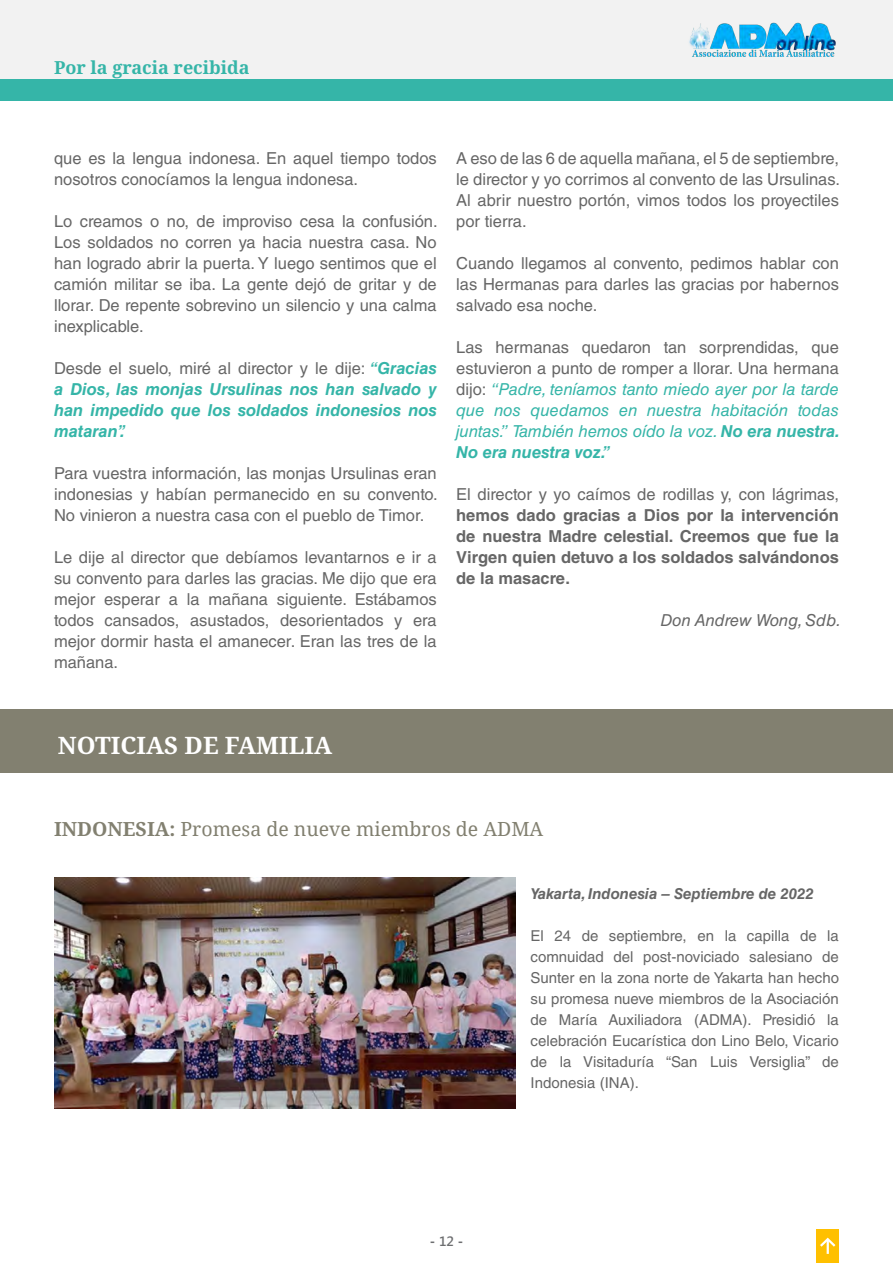
<style>
.page{position:relative;width:893px;height:1263px;background:#fff}
.page>*{position:absolute;margin:0;border:0;box-sizing:border-box;transform-origin:0 0}
.t1{font:700 24px "Noto Serif";color:#fff}
.t2{font:19.5px "Noto Serif";color:#828070}
.t3{font:700 18px "Noto Serif";color:#35b5a8}
.t4{font:16.5px/21px "Helvetica LT Std";color:#666;text-align:justify}
.t5{font:italic 16.5px/21px "Helvetica LT Std";color:#35b5a8;text-align:justify}
.t6{font:700 16.5px/21px "Helvetica LT Std";color:#666;text-align:justify}
.t7{font:italic 700 16.5px/21px "Helvetica LT Std";color:#35b5a8;text-align:justify}
.t8{font:italic 16.5px "Helvetica LT Std";color:#666}
.t9{font:15px/21px "Helvetica LT Std";color:#666;text-align:justify}
.t10{font:italic 700 15px "Helvetica LT Std";color:#666}
.t11{font:700 13.5px "Segoe UI";color:#6d6e70}
.s1{font-weight:400;font-style:normal;color:#666}
.s2{font-style:normal;color:#666}
.s3{font-weight:700}
.s4{font-weight:400}
.s5{font-weight:600}
</style>
<div class="page">
<div style="left:0;top:0;width:893px;height:80px;background:#f2f2f2"></div>
<img style="left:689px;top:22px;width:147px;height:35px">
<div style="left:816px;top:1229px;width:23px;height:34px;background:#ffc000"></div>
<svg style="left:820px;top:1237px;width:16px;height:17px"></svg>
<div style="left:0;top:80px;width:893px;height:20px;background:#35b5a8"></div>
<div style="left:0;top:710px;width:893px;height:62px;background:#828070"></div>
<img style="left:54px;top:878px;width:461px;height:230px">
<p class="t3" style="left:54px;top:54px;width:197px">Por la gracia recibida</p>
<p class="t4" style="left:54px;top:147px;width:384px">que es la lengua indonesa. En aquel tiempo todos nosotros conocíamos la lengua indonesa.</p>
<p class="t4" style="left:54px;top:210px;width:385px">Lo creamos o no, de improviso cesa la confusión.<br>Los soldados no corren ya hacia nuestra casa. No han logrado abrir la puerta. Y luego sentimos que el camión militar se iba. La gente dejó de gritar y de llorar. De repente sobrevino un silencio y una calma inexplicable.</p>
<p class="t7" style="left:54px;top:357px;width:384px"><span class="s1">Desde el suelo, miré al director y le dije:</span> “Gracias a Dios, las monjas Ursulinas nos han salvado y han impedido que los soldados indonesios nos mataran”.</p>
<p class="t4" style="left:54px;top:462px;width:385px">Para vuestra información, las monjas Ursulinas eran indonesias y habían permanecido en su convento.<br>No vinieron a nuestra casa con el pueblo de Timor.</p>
<p class="t4" style="left:54px;top:546px;width:384px">Le dije al director que debíamos levantarnos e ir a su convento para darles las gracias. Me dijo que era mejor esperar a la mañana siguiente. Estábamos todos cansados, asustados, desorientados y era mejor dormir hasta el amanecer. Eran las tres de la mañana.</p>
<p class="t4" style="left:456px;top:147px;width:385px">A eso de las 6 de aquella mañana, el 5 de septiembre, le director y yo corrimos al convento de las Ursulinas.<br>Al abrir nuestro portón, vimos todos los proyectiles por tierra.</p>
<p class="t4" style="left:456px;top:252px;width:384px">Cuando llegamos al convento, pedimos hablar con las Hermanas para darles las gracias por habernos salvado esa noche.</p>
<p class="t5" style="left:456px;top:336px;width:385px"><span class="s2">Las hermanas quedaron tan sorprendidas, que estuvieron a punto de romper a llorar. Una hermana dijo:</span> “Padre, teníamos tanto miedo ayer por la tarde que nos quedamos en nuestra habitación todas juntas.” También hemos oído la voz. <span class="s3">No era nuestra.<br>No era nuestra voz.”</span></p>
<p class="t6" style="left:456px;top:483px;width:384px"><span class="s4">El director y yo caímos de rodillas y, con lágrimas, </span>hemos dado gracias a Dios por la intervención de nuestra Madre celestial. Creemos que fue la Virgen quien detuvo a los soldados salvándonos de la masacre.</p>
<p class="t8" style="left:660px;top:610px;width:182px">Don Andrew Wong, Sdb.</p>
<p class="t1" style="left:58px;top:728px;width:276px">NOTICIAS DE FAMILIA</p>
<p class="t2" style="left:54px;top:815px;width:491px"><span class="s3">INDONESIA:</span> Promesa de nueve miembros de ADMA</p>
<p class="t11" style="left:430px;top:1229px;width:35px">- <span class="s5">12</span> -</p>
<p class="t10" style="left:530px;top:884px;width:285px">Yakarta, Indonesia – Septiembre de 2022</p>
<p class="t9" style="left:530px;top:925px;width:310px">El 24 de septiembre, en la capilla de la comnuidad del post-noviciado salesiano de Sunter en la zona norte de Yakarta han hecho su promesa nueve miembros de la Asociación de María Auxiliadora (ADMA). Presidió la celebración Eucarística don Lino Belo, Vicario de la Visitaduría “San Luis Versiglia” de Indonesia (INA).</p>
</div>
